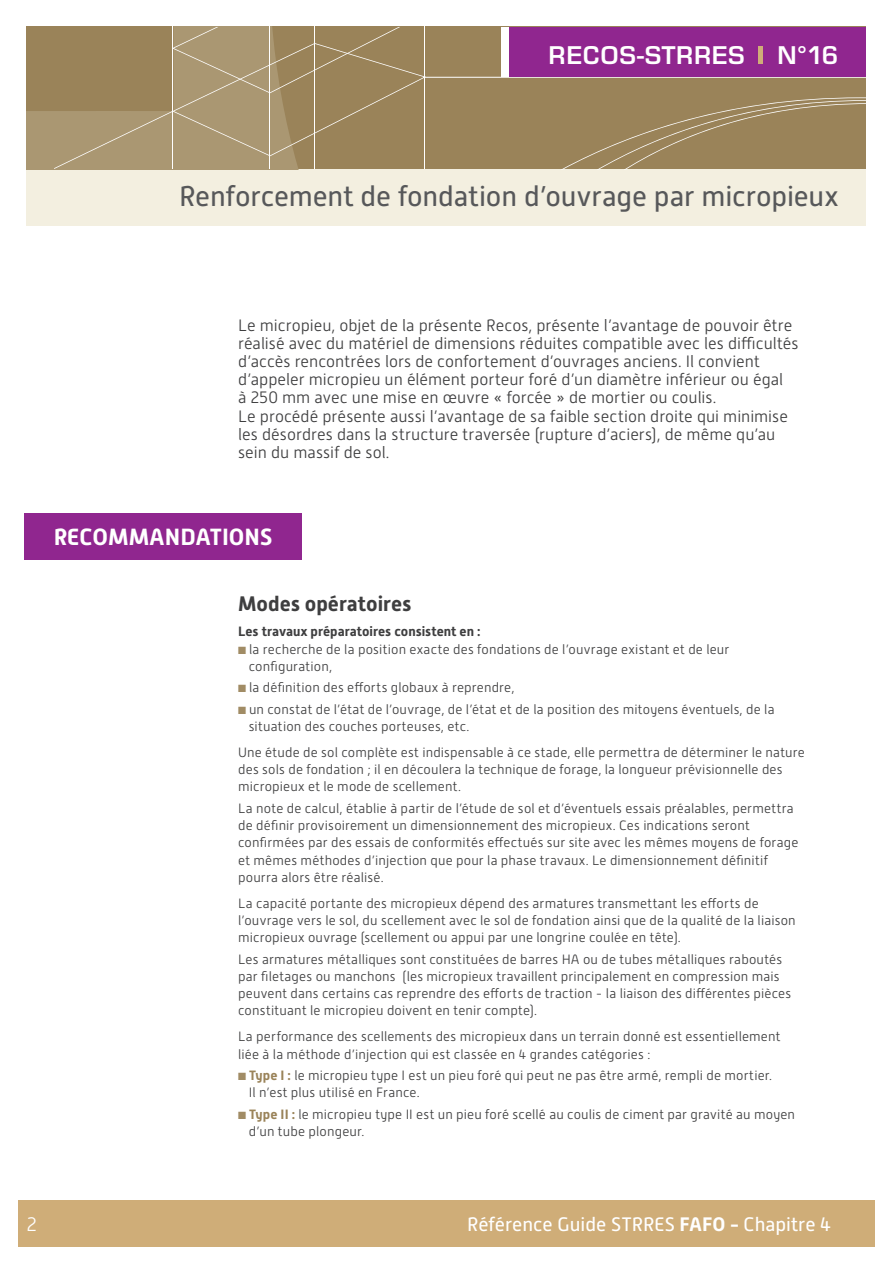
<style>
.page{position:relative;width:893px;height:1263px;background:#fff}
.page>*{position:absolute;margin:0;border:0;box-sizing:border-box;transform-origin:0 0}
.t1{font:28.5px "Alwyn New";letter-spacing:-.005em;color:#57585a}
.t2{font:600 24.6px "Eurostile LT Pro";color:#fff}
.t3{font:700 23.4px "Alwyn New";color:#fff}
.t4{font:700 21px "Alwyn New";color:#3e3e3f}
.t5{font:19.5px "Alwyn New";color:#fff}
.t6{font:300 19.5px "Alwyn New";color:#fff}
.t7{font:300 16.5px/18px "Alwyn New";color:#3e3e3f}
.t8{font:300 13.5px/17.2px "Alwyn New";letter-spacing:.01em;color:#3e3e3f}
.t9{font:700 13.5px "Alwyn New";color:#3e3e3f}
.s1{color:#a18c65}
.s2{font-weight:700;color:#9a8359}
.s3{font-weight:700}
</style>
<div class="page">
<div style="left:18px;top:1200px;width:857px;height:47px;background:#cfad78"></div>
<div style="left:27px;top:169px;width:839px;height:57px;background:#f3efe0"></div>
<div style="left:27px;top:27px;width:839px;height:142px;background:#9a8359"></div>
<div style="left:27px;top:111px;width:27px;height:58px;background:#aa9772"></div>
<svg style="left:54px;top:27px;width:372px;height:142px"></svg>
<svg style="left:562px;top:97px;width:304px;height:72px"></svg>
<hr style="left:423px;top:77px;width:443px;height:1px;background:#fff">
<div style="left:509px;top:27px;width:357px;height:49px;background:#90268f"></div>
<div style="left:758px;top:47px;width:5px;height:17px;background:#cfad78"></div>
<div style="left:501px;top:27px;width:8px;height:49px;background:#fff"></div>
<div style="left:24px;top:513px;width:278px;height:47px;background:#90268f"></div>
<h2 class="t2" style="left:548px;top:40px;width:198px">RECOS-STRRES</h2>
<h2 class="t2" style="left:777px;top:40px;width:62px">N°16</h2>
<h1 class="t1" style="left:179px;top:180px;width:661px">Renforcement de fondation d’ouvrage par micropieux</h1>
<p class="t7" style="left:238px;top:317px;width:562px">Le micropieu, objet de la présente Recos, présente l’avantage de pouvoir être réalisé avec du matériel de dimensions réduites compatible avec les difficultés d’accès rencontrées lors de confortement d’ouvrages anciens. Il convient d’appeler micropieu un élément porteur foré d’un diamètre inférieur ou égal<br>à 250 mm avec une mise en œuvre « forcée » de mortier ou coulis.<br>Le procédé présente aussi l’avantage de sa faible section droite qui minimise les désordres dans la structure traversée (rupture d’aciers), de même qu’au sein du massif de sol.</p>
<h3 class="t3" style="left:54px;top:523px;width:220px">RECOMMANDATIONS</h3>
<h3 class="t4" style="left:238px;top:591px;width:175px">Modes opératoires</h3>
<p class="t9" style="left:238px;top:624px;width:244px">Les travaux préparatoires consistent en :</p>
<p class="t8" style="left:249px;top:640px;width:482px;text-indent:-11px"><span class="s1">■</span> la recherche de la position exacte des fondations de l’ouvrage existant et de leur configuration,</p>
<p class="t8" style="left:238px;top:679px;width:278px"><span class="s1">■</span> la définition des efforts globaux à reprendre,</p>
<p class="t8" style="left:249px;top:701px;width:527px;text-indent:-11px"><span class="s1">■</span> un constat de l’état de l’ouvrage, de l’état et de la position des mitoyens éventuels, de la situation des couches porteuses, etc.</p>
<p class="t8" style="left:238px;top:744px;width:568px">Une étude de sol complète est indispensable à ce stade, elle permettra de déterminer le nature des sols de fondation ; il en découlera la technique de forage, la longueur prévisionnelle des micropieux et le mode de scellement.</p>
<p class="t8" style="left:238px;top:800px;width:562px">La note de calcul, établie à partir de l’étude de sol et d’éventuels essais préalables, permettra de définir provisoirement un dimensionnement des micropieux. Ces indications seront confirmées par des essais de conformités effectués sur site avec les mêmes moyens de forage et mêmes méthodes d’injection que pour la phase travaux. Le dimensionnement définitif pourra alors être réalisé.</p>
<p class="t8" style="left:238px;top:894px;width:559px">La capacité portante des micropieux dépend des armatures transmettant les efforts de l’ouvrage vers le sol, du scellement avec le sol de fondation ainsi que de la qualité de la liaison micropieux ouvrage (scellement ou appui par une longrine coulée en tête).</p>
<p class="t8" style="left:238px;top:950px;width:555px">Les armatures métalliques sont constituées de barres HA ou de tubes métalliques raboutés par filetages ou manchons (les micropieux travaillent principalement en compression mais peuvent dans certains cas reprendre des efforts de traction - la liaison des différentes pièces constituant le micropieu doivent en tenir compte).</p>
<p class="t8" style="left:238px;top:1028px;width:544px">La performance des scellements des micropieux dans un terrain donné est essentiellement liée à la méthode d’injection qui est classée en 4 grandes catégories :</p>
<p class="t8" style="left:249px;top:1067px;width:525px;text-indent:-11px"><span class="s1">■</span> <span class="s2">Type I :</span> le micropieu type I est un pieu foré qui peut ne pas être armé, rempli de mortier.<br>Il n’est plus utilisé en France.</p>
<p class="t8" style="left:249px;top:1105px;width:548px;text-indent:-11px"><span class="s1">■</span> <span class="s2">Type II :</span> le micropieu type II est un pieu foré scellé au coulis de ciment par gravité au moyen d’un tube plongeur.</p>
<h3 class="t6" style="left:27px;top:1213px;width:12px">2</h3>
<h3 class="t5" style="left:467px;top:1213px;width:366px">Référence Guide STRRES <span class="s3">FAFO -</span> Chapitre 4</h3>
</div>
